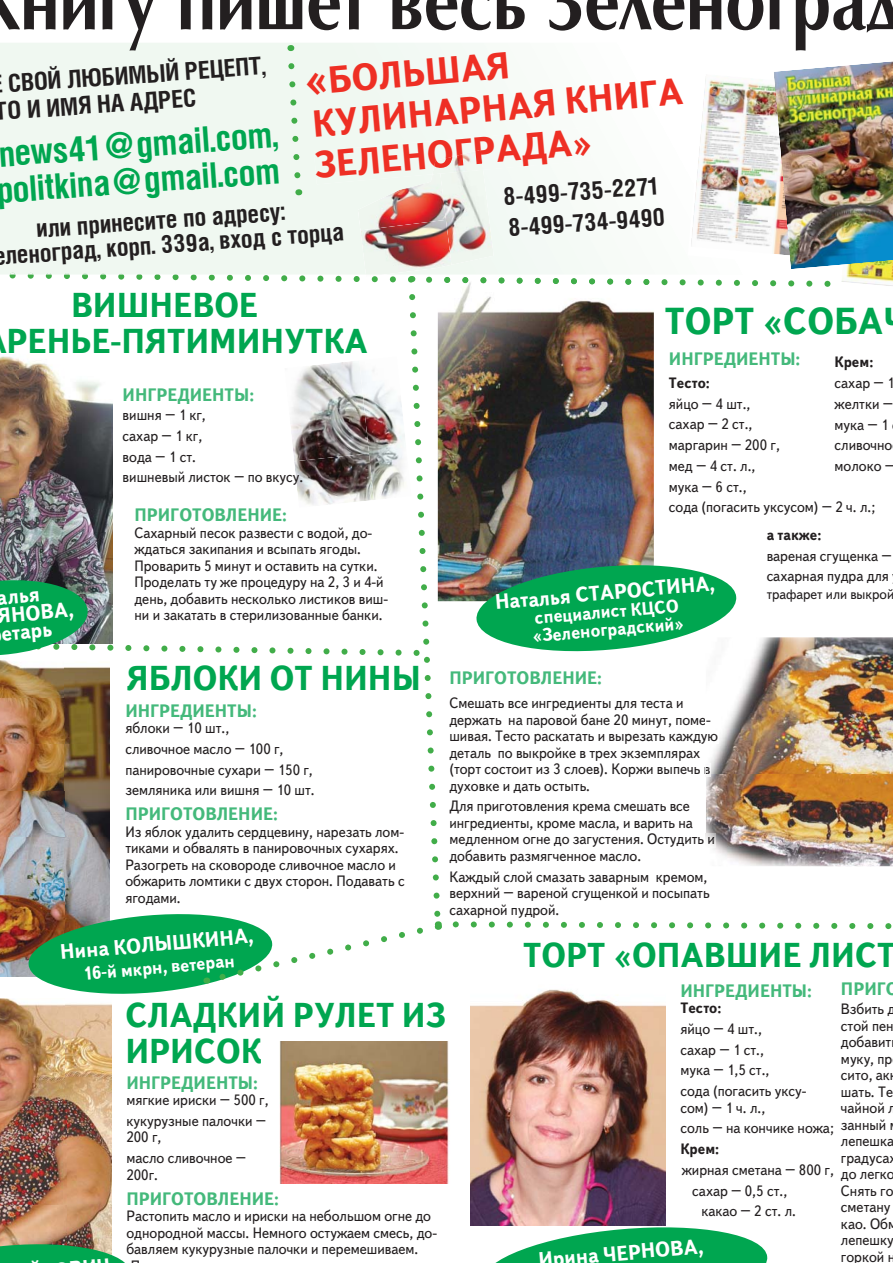
<style>
.page{position:relative;width:893px;height:1263px;background:#fff}
.page>*{position:absolute;margin:0;border:0;box-sizing:border-box;transform-origin:0 0}
.t1{font:700 82.95px "AG Opus";color:#231f20;scale:.85 1}
.t2{font:700 37.5px/41.7px "Text Book C";color:#ee2f24;scale:.95 1}
.t3{font:700 37.5px "Text Book C";color:#00a650;scale:.95 1}
.t4{font:700 35.25px/36px "Helios Cond C";color:#00a650}
.t5{font:700 34.5px/36px "Text Book C";color:#00a650;scale:.95 1}
.t6{font:700 24.45px/27px "Helios Cond C";color:#231f20}
.t7{font:700 21px/18px "Text Book C";color:#fff;scale:.95 1}
.t8{font:700 18px "Text Book C";color:#44b97b;scale:.95 1}
.t9{font:700 18px/18px "Text Book C";color:#fff;scale:.95 1}
.t10{font:15px/16.5px "Text Book C";color:#231f20;scale:.95 1}
.t11{font:700 15px "Text Book C";color:#231f20;scale:.95 1}
.t12{font:14.25px "Text Book C";color:#231f20;scale:.95 1}
.s1{font-size:44.55px}
.s2{color:#221f20}
</style>
<div class="page">
<div style="left:1px;top:43px;width:469px;height:17px;background:#f0f8f1"></div>
<img style="left:470px;top:998px;width:195px;height:227px">
<img style="left:1px;top:998px;width:111px;height:242px">
<svg style="left:1px;top:1240px;width:123px;height:22px;background:#43a567"></svg>
<svg style="left:481px;top:1222px;width:287px;height:40px"></svg>
<img style="left:1px;top:60px;width:892px;height:938px">
<img style="left:279px;top:1042px;width:170px;height:141px">
<h1 class="t1" style="left:-23px;top:-34px;width:1089px">Книгу пишет весь Зеленоград</h1>
<h2 class="t2" style="left:302px;top:62px;width:399px;rotate:-5deg"><span class="s1">«</span>БОЛЬШАЯ<br>КУЛИНАРНАЯ КНИГА<br>ЗЕЛЕНОГРАДА»</h2>
<h3 class="t6" style="left:3px;top:219px;width:341px;line-height:24.5px;text-indent:33px;rotate:-4deg">или принесите по адресу: леноград, корп. 339а, вход с торца</h3>
<h3 class="t6" style="left:-8px;top:71px;width:274px;text-indent:15px;rotate:-4deg">СВОЙ ЛЮБИМЫЙ РЕЦЕПТ,<br>ТО И ИМЯ НА АДРЕС</h3>
<h3 class="t4" style="left:-8px;top:137px;width:286px;rotate:-4deg">news41@gmail.com, politkina@gmail.com</h3>
<h3 class="t6" style="left:502px;top:181px;width:161px;line-height:31.5px;rotate:-4deg">8-499-735-2271<br>8-499-734-9490</h3>
<h3 class="t5" style="left:7px;top:287px;width:382px;text-indent:65px">ВИШНЕВОЕ<br>РЕНЬЕ-ПЯТИМИНУТКА</h3>
<h3 class="t7" style="left:-4px;top:589px;width:81px;rotate:-5deg">алья<br>ЯНОВА, етарь</h3>
<p class="t8" style="left:123px;top:384px;width:140px">ИНГРЕДИЕНТЫ:</p>
<p class="t10" style="left:123px;top:405px;width:192px;line-height:20.7px">вишня – 1 кг,<br>сахар – 1 кг,<br>вода – 1 ст.<br>вишневый листок – по вкусу.</p>
<p class="t8" style="left:134px;top:505px;width:162px">ПРИГОТОВЛЕНИЕ:</p>
<p class="t10" style="left:134px;top:525px;width:268px">Сахарный песок развести с водой, до&shy;ждаться закипания и всыпать ягоды.<br>Проварить 5 минут и оставить на сутки.<br>Проделать ту же процедуру на 2, 3 и 4-й день, добавить несколько листиков виш&shy;ни и закатать в стерилизованные банки.</p>
<h3 class="t5" style="left:127px;top:660px;width:311px">ЯБЛОКИ ОТ НИНЫ</h3>
<p class="t8" style="left:125px;top:700px;width:140px">ИНГРЕДИЕНТЫ:</p>
<p class="t10" style="left:125px;top:718px;width:201px;line-height:20.7px">яблоки – 10 шт.,<br>сливочное масло – 100 г, панировочные сухари – 150 г, земляника или вишня – 10 шт.</p>
<p class="t8" style="left:125px;top:804px;width:162px">ПРИГОТОВЛЕНИЕ:</p>
<p class="t10" style="left:125px;top:824px;width:295px">Из яблок удалить сердцевину, нарезать лом&shy;тиками и обвалять в панировочных сухарях.<br>Разогреть на сковороде сливочное масло и обжарить ломтики с двух сторон. Подавать с ягодами.</p>
<h2 class="t3" style="left:665px;top:299px;width:231px">ТОРТ «CОБА</h2>
<p class="t8" style="left:669px;top:349px;width:140px">ИНГРЕДИЕНТЫ:</p>
<p class="t11" style="left:669px;top:374px;width:45px">Тесто:</p>
<p class="t10" style="left:669px;top:393px;width:219px;line-height:20.7px">яйцо – 4 шт.,<br>сахар – 2 ст.,<br>маргарин – 200 г,<br>мед – 4 ст. л.,<br>мука – 6 ст.,<br>сода (погасить уксусом) – 2 ч. л.;</p>
<p class="t11" style="left:834px;top:354px;width:42px">Крем:</p>
<p class="t10" style="left:834px;top:373px;width:65px;line-height:20.7px">сахар – 1 желтки – мука – 1 сливочно молоко –</p>
<h3 class="t7" style="left:494px;top:593px;width:233px;rotate:-5deg">Наталья СТАРОСТИНА,</h3>
<p class="t9" style="left:530px;top:609px;width:162px;rotate:-5deg">специалист КЦСО «Зеленоградский»</p>
<p class="t8" style="left:449px;top:668px;width:162px">ПРИГОТОВЛЕНИЕ:</p>
<p class="t10" style="left:449px;top:695px;width:284px">Смешать все ингредиенты для теста и держать на паровой бане 20 минут, поме&shy;шивая. Тесто раскатать и вырезать каждую деталь по выкройке в трех экземплярах (торт состоит из 3 слоев). Коржи выпечь <span class="s2">в </span>духовке и дать остыть.</p>
<p class="t10" style="left:449px;top:798px;width:281px">Для приготовления крема смешать все ингредиенты, кроме масла, и варить на медленном огне до загустения. Остудить и добавить размягченное масло.</p>
<p class="t10" style="left:449px;top:868px;width:275px">Каждый слой смазать заварным кремом, верхний – вареной сгущенкой и посыпать сахарной пудрой.</p>
<p class="t11" style="left:767px;top:526px;width:59px">а также:</p>
<p class="t10" style="left:767px;top:545px;width:133px;line-height:20.7px">вареная сгущенка – сахарная пудра для</p>
<p class="t12" style="left:767px;top:587px;width:136px">трафарет или выкрой</p>
<h3 class="t7" style="left:60px;top:943px;width:206px;rotate:-5deg">Нина КОЛЫШКИНА,</h3>
<p class="t9" style="left:83px;top:965px;width:161px;rotate:-5deg">16-й мкрн, ветеран</p>
<h3 class="t5" style="left:125px;top:997px;width:339px">СЛАДКИЙ РУЛЕТ ИЗ<br>ИРИСОК</h3>
<p class="t8" style="left:126px;top:1072px;width:140px">ИНГРЕДИЕНТЫ:</p>
<p class="t10" style="left:126px;top:1090px;width:151px;line-height:20.7px">мягкие ириски – 500 г, кукурузные палочки –</p>
<p class="t10" style="left:126px;top:1127px;width:128px;line-height:20.7px">200 г,<br>масло сливочное –</p>
<p class="t10" style="left:126px;top:1166px;width:35px">200г.</p>
<p class="t8" style="left:126px;top:1188px;width:162px">ПРИГОТОВЛЕНИЕ:</p>
<p class="t10" style="left:126px;top:1208px;width:328px">Растопить масло и ириски на небольшом огне до однородной массы. Немного остужаем смесь, до&shy;бавляем кукурузные палочки и перемешиваем.</p>
<h3 class="t5" style="left:523px;top:937px;width:393px">ТОРТ «ОПАВШИЕ ЛИСТ</h3>
<p class="t8" style="left:680px;top:980px;width:140px">ИНГРЕДИЕНТЫ:</p>
<p class="t11" style="left:680px;top:999px;width:45px">Тесто:</p>
<p class="t10" style="left:680px;top:1019px;width:134px;line-height:20.7px">яйцо – 4 шт.,<br>сахар – 1 ст.,<br>мука – 1,5 ст.,<br>сода (погасить уксу-</p>
<p class="t10" style="left:680px;top:1097px;width:163px;line-height:20.7px">сом) – 1 ч. л.,<br>соль – на кончике ножа;</p>
<p class="t11" style="left:680px;top:1140px;width:42px">Крем:</p>
<p class="t10" style="left:682px;top:1162px;width:162px">жирная сметана – 800 г,</p>
<p class="t10" style="left:692px;top:1183px;width:101px">сахар – 0,5 ст.,</p>
<p class="t10" style="left:701px;top:1203px;width:101px">какао – 2 ст. л.</p>
<p class="t8" style="left:841px;top:978px;width:62px">ПРИГО</p>
<p class="t10" style="left:841px;top:1001px;width:61px">Взбить д стой пен добавит муку, пр сито, ак шать. Те чайной л занный лепешка градусах до легко<br>Снять го сметану као. Обм лепешку горкой н</p>
<h3 class="t7" style="left:537px;top:1251px;width:176px;rotate:-5deg">Ирина ЧЕРНОВА,</h3>
</div>
